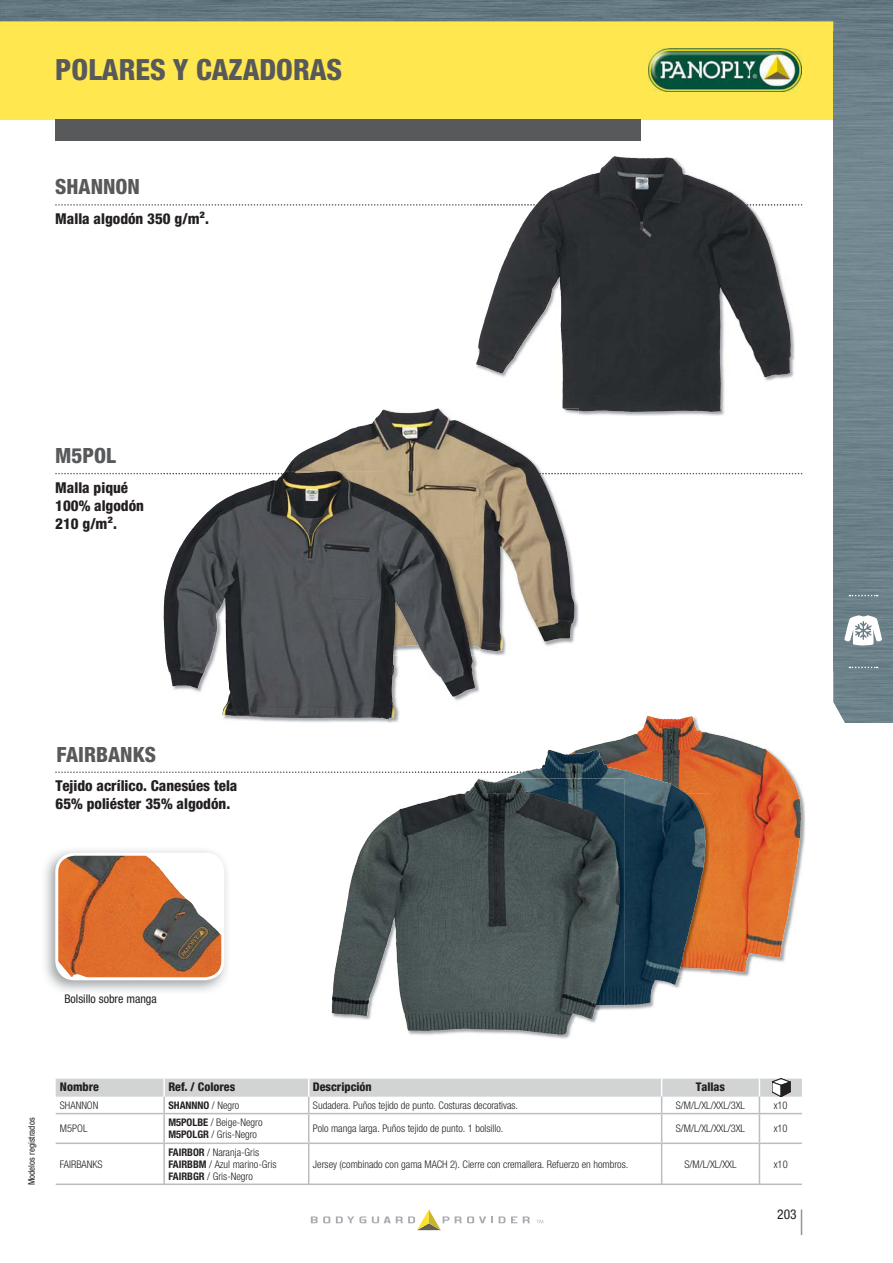
<style>
.page{position:relative;width:893px;height:1263px;background:#fff}
.page>*{position:absolute;margin:0;border:0;box-sizing:border-box;transform-origin:0 0}
.t1{font:800 condensed 29.25px "Helvetica Neue LTW1 G";color:#58595b}
.t2{font:800 condensed 21px "Helvetica Neue LTW1 G";color:#58595b}
.t3{font:800 condensed 15px/18px "Helvetica Neue LTW1 G";color:#231f20}
.t4{font:condensed 13.5px "Helvetica Neue LTW1 G";color:#231f20}
.t5{font:800 condensed 12px "Helvetica Neue LTW1 G";color:#231f20}
.t6{font:condensed 12px "Helvetica Neue LTW1 G";color:#231f20}
.t7{font:300 condensed 10.5px/12px "Helvetica Neue LTW1 G";color:#231f20}
.t8{font:700 condensed 10.5px "Helvetica Neue LTW1 G";color:#231f20}
.t9{font:condensed 9px "Helvetica Neue LTW1 G";color:#231f20}
.s1{font-weight:300}
.s2{font-weight:700}
</style>
<div class="page">
<svg style="left:311px;top:1216px;width:19px;height:7px"></svg>
<svg style="left:336px;top:1216px;width:30px;height:7px"></svg>
<svg style="left:372px;top:1209px;width:77px;height:21px"></svg>
<svg style="left:455px;top:1216px;width:38px;height:7px"></svg>
<svg style="left:499px;top:1216px;width:6px;height:7px"></svg>
<svg style="left:511px;top:1216px;width:6px;height:7px"></svg>
<svg style="left:523px;top:1216px;width:7px;height:7px"></svg>
<svg style="left:536px;top:1220px;width:7px;height:3px"></svg>
<svg style="left:801px;top:1209px;width:1px;height:26px"></svg>
<svg style="left:0;top:32px;width:833px;height:443px"></svg>
<img style="left:0;top:0;width:893px;height:32px">
<img style="left:833px;top:31px;width:60px;height:692px">
<svg style="left:844px;top:615px;width:38px;height:30px"></svg>
<svg style="left:849px;top:595px;width:29px;height:1px"></svg>
<svg style="left:849px;top:667px;width:29px;height:1px"></svg>
<img style="left:649px;top:49px;width:152px;height:42px">
<img style="left:776px;top:756px;width:22px;height:37px">
<img style="left:578px;top:716px;width:198px;height:256px">
<svg style="left:55px;top:771px;width:685px;height:2px"></svg>
<img style="left:624px;top:976px;width:59px;height:34px">
<img style="left:678px;top:967px;width:32px;height:9px">
<img style="left:672px;top:750px;width:38px;height:44px">
<img style="left:680px;top:793px;width:30px;height:176px">
<img style="left:505px;top:750px;width:167px;height:255px">
<img style="left:332px;top:839px;width:292px;height:200px">
<img style="left:413px;top:839px;width:68px;height:134px">
<img style="left:434px;top:778px;width:137px;height:91px">
<img style="left:571px;top:778px;width:53px;height:228px">
<img style="left:415px;top:869px;width:156px;height:92px">
<img style="left:481px;top:960px;width:89px;height:46px">
<img style="left:367px;top:778px;width:148px;height:61px">
<img style="left:57px;top:854px;width:166px;height:125px">
<div style="left:55px;top:853px;width:169px;height:127px;border:3px solid #fff;border-radius:18px"></div>
<svg style="left:55px;top:204px;width:747px;height:2px"></svg>
<img style="left:616px;top:156px;width:175px;height:221px">
<img style="left:747px;top:204px;width:48px;height:2px">
<img style="left:476px;top:156px;width:138px;height:217px">
<svg style="left:55px;top:473px;width:747px;height:1px"></svg>
<img style="left:480px;top:416px;width:99px;height:240px">
<img style="left:574px;top:411px;width:5px;height:5px">
<img style="left:574px;top:408px;width:5px;height:3px">
<img style="left:244px;top:408px;width:41px;height:63px">
<img style="left:285px;top:408px;width:289px;height:243px">
<img style="left:163px;top:471px;width:316px;height:252px">
<img style="left:331px;top:647px;width:148px;height:9px">
<img style="left:331px;top:471px;width:54px;height:90px">
<img style="left:385px;top:471px;width:94px;height:176px">
<img style="left:331px;top:561px;width:54px;height:90px">
<img style="left:164px;top:471px;width:167px;height:217px">
<div style="left:55px;top:119px;width:586px;height:21px;background:#58595b"></div>
<hr style="left:164px;top:1142px;width:145px;height:2px;background:#bbbdc0">
<hr style="left:163px;top:1144px;width:2px;height:41px;background:#bbbdc0">
<hr style="left:308px;top:1144px;width:1px;height:41px;background:#bbbdc0">
<hr style="left:56px;top:1142px;width:108px;height:2px;background:#bbbdc0">
<hr style="left:309px;top:1142px;width:353px;height:2px;background:#bbbdc0">
<hr style="left:662px;top:1142px;width:140px;height:2px;background:#bbbdc0">
<hr style="left:661px;top:1144px;width:1px;height:41px;background:#bbbdc0">
<hr style="left:759px;top:1144px;width:1px;height:41px;background:#bbbdc0">
<svg style="left:56px;top:1079px;width:746px;height:63px"></svg>
<hr style="left:56px;top:1183px;width:746px;height:2px;background:#bbbdc0">
<p class="t1" style="left:55px;top:59px;width:289px">POLARES Y CAZADORAS</p>
<p class="t2" style="left:55px;top:179px;width:86px">SHANNON</p>
<p class="t3" style="left:55px;top:211px;width:155px">Malla algodón 350 g/m².</p>
<p class="t2" style="left:55px;top:448px;width:62px">M5POL</p>
<p class="t3" style="left:55px;top:480px;width:90px">Malla piqué<br>100% algodón<br>210 g/m².</p>
<p class="t2" style="left:57px;top:746px;width:101px">FAIRBANKS</p>
<p class="t3" style="left:56px;top:778px;width:183px">Tejido acrílico. Canesúes tela<br>65% poliéster 35% algodón.</p>
<p class="t6" style="left:64px;top:994px;width:94px">Bolsillo sobre manga</p>
<p class="t9" style="left:28px;top:1185px;width:69px;rotate:-90deg">Modelos registrados</p>
<p class="t5" style="left:60px;top:1083px;width:41px">Nombre</p>
<p class="t5" style="left:168px;top:1083px;width:68px">Ref. / Colores</p>
<p class="t5" style="left:313px;top:1083px;width:60px">Descripción</p>
<p class="t5" style="left:696px;top:1083px;width:31px">Tallas</p>
<p class="t7" style="left:60px;top:1100px;width:40px">SHANNON</p>
<p class="t8" style="left:168px;top:1099px;width:73px">SHANNNO <span class="s1">/ Negro</span></p>
<p class="t7" style="left:313px;top:1100px;width:207px">Sudadera. Puños tejido de punto. Costuras decorativas.</p>
<p class="t7" style="left:676px;top:1100px;width:71px">S/M/L/XL/XXL/3XL</p>
<p class="t7" style="left:774px;top:1100px;width:15px">x10</p>
<p class="t7" style="left:60px;top:1124px;width:29px">M5POL</p>
<p class="t7" style="left:168px;top:1118px;width:96px"><span class="s2">M5POLBE</span> / Beige-Negro<br><span class="s2">M5POLGR</span> / Gris-Negro</p>
<p class="t7" style="left:313px;top:1124px;width:192px">Polo manga larga. Puños tejido de punto. 1 bolsillo.</p>
<p class="t7" style="left:676px;top:1124px;width:71px">S/M/L/XL/XXL/3XL</p>
<p class="t7" style="left:774px;top:1124px;width:15px">x10</p>
<p class="t7" style="left:60px;top:1159px;width:44px">FAIRBANKS</p>
<p class="t7" style="left:168px;top:1147px;width:110px"><span class="s2">FAIRBOR</span> / Naranja-Gris<br><span class="s2">FAIRBBM</span> / Azul marino-Gris<br><span class="s2">FAIRBGR</span> / Gris-Negro</p>
<p class="t7" style="left:313px;top:1159px;width:317px">Jersey (combinado con gama MACH 2). Cierre con cremallera. Refuerzo en hombros.</p>
<p class="t7" style="left:685px;top:1159px;width:53px">S/M/L/XL/XXL</p>
<p class="t7" style="left:774px;top:1159px;width:15px">x10</p>
<p class="t4" style="left:777px;top:1209px;width:21px">203</p>
</div>
